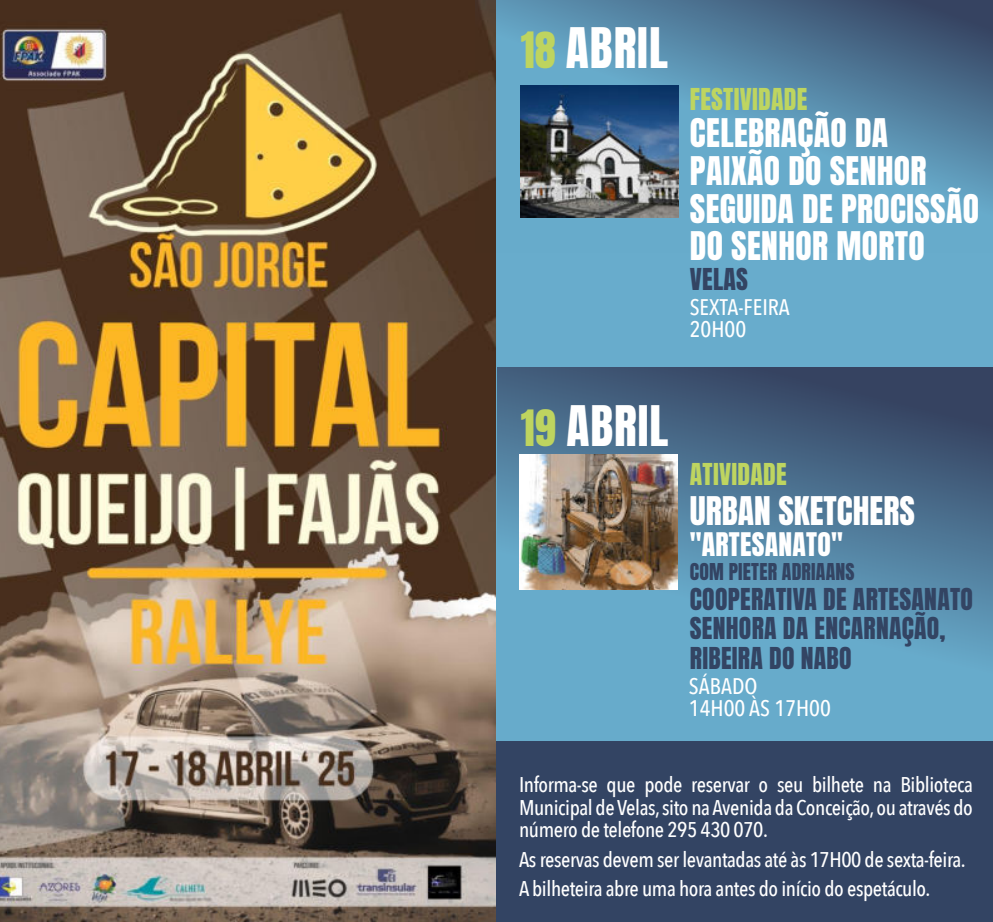
<style>
.page{position:relative;width:993px;height:922px;background:#fff}
.page>*{position:absolute;margin:0;border:0;box-sizing:border-box;transform-origin:0 0}
.t1{font:47.5px "Anton";letter-spacing:.02em;color:#fff}
.t2{font:33.5px/37.5px "Anton";letter-spacing:.01em;color:#fff}
.t3{font:27.75px "Anton";letter-spacing:.01em;color:#fff}
.t4{font:25.75px/29.5px "Anton";letter-spacing:.01em;color:#334463}
.t5{font:25.75px "Anton";letter-spacing:.01em;color:#bed560}
.t6{font:500 22.5px/22.5px "Avenir Next Condensed";color:#fff}
.t7{font:500 21.25px/22.5px "Avenir Next Condensed";letter-spacing:-.02em;color:#fff;text-align:justify}
.t8{font:19.75px "Anton";letter-spacing:.01em;color:#334463}
.s1{font-size:42.5px;color:#bed45f}
</style>
<div class="page">
<img style="left:0;top:1px;width:496px;height:919px">
<div style="left:496px;top:0;width:496px;height:921px;background:#68accc"></div>
<svg style="left:475px;top:0;width:517px;height:253px"></svg>
<svg style="left:497px;top:367px;width:495px;height:286px"></svg>
<img style="left:520px;top:86px;width:158px;height:132px">
<img style="left:519px;top:454px;width:158px;height:136px">
<div style="left:496px;top:741px;width:496px;height:180px;background:#334463"></div>
<h1 class="t1" style="left:520px;top:21px;width:148px"><span class="s1">18</span> ABRIL</h1>
<p class="t5" style="left:689px;top:85px;width:119px">FESTIVIDADE</p>
<h2 class="t2" style="left:689px;top:117px;width:290px">CELEBRAÇÃO DA<br>PAIXÃO DO SENHOR<br>SEGUIDA DE PROCISSÃO<br>DO SENHOR MORTO</h2>
<p class="t4" style="left:689px;top:266px;width:60px">VELAS</p>
<p class="t6" style="left:689px;top:296px;width:102px">SEXTA-FEIRA<br>20H00</p>
<h1 class="t1" style="left:520px;top:399px;width:149px"><span class="s1">19</span> ABRIL</h1>
<p class="t5" style="left:689px;top:460px;width:98px">ATIVIDADE</p>
<h2 class="t2" style="left:689px;top:494px;width:226px">URBAN SKETCHERS</h2>
<h3 class="t3" style="left:689px;top:529px;width:155px">"ARTESANATO"</h3>
<p class="t8" style="left:689px;top:560px;width:166px">COM PIETER ADRIAANS</p>
<p class="t4" style="left:689px;top:586px;width:284px">COOPERATIVA DE ARTESANATO<br>SENHORA DA ENCARNAÇÃO,<br>RIBEIRA DO NABO</p>
<p class="t6" style="left:688px;top:674px;width:143px">SÁBADO<br>14H00 ÀS 17H00</p>
<p class="t7" style="left:519px;top:773px;width:455px">Informa-se que pode reservar o seu bilhete na Biblioteca Municipal de Velas, sito na Avenida da Conceição, ou através do número de telefone 295 430 070.</p>
<p class="t7" style="left:519px;top:844px;width:448px;line-height:29.5px">As reservas devem ser levantadas até às 17H00 de sexta-feira.<br>A bilheteira abre uma hora antes do início do espetáculo.</p>
</div>
